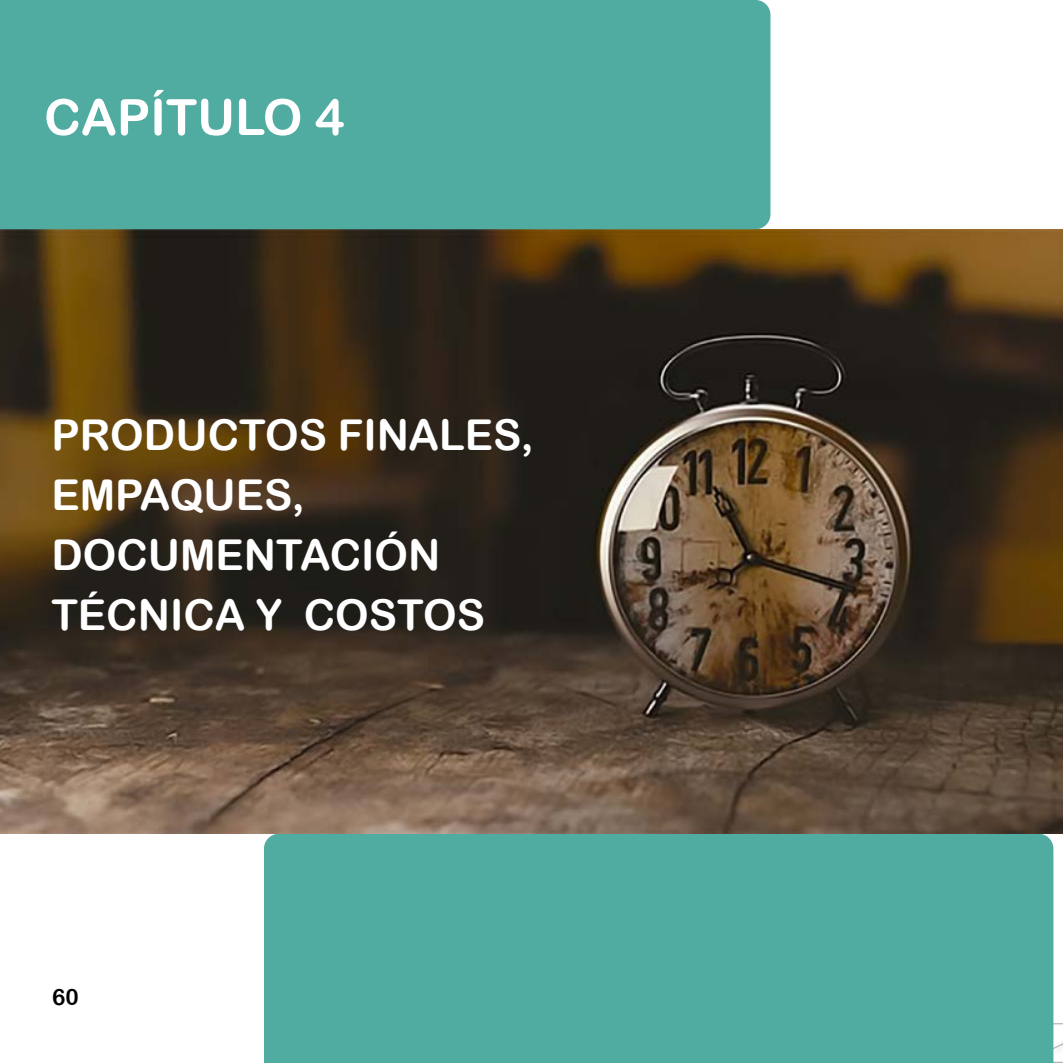
<style>
.page{position:relative;width:1063px;height:1063px;background:#fff}
.page>*{position:absolute;margin:0;border:0;box-sizing:border-box;transform-origin:0 0}
.t1{font:50px "Arial Rounded MT Bold";color:#fff}
.t2{font:42.5px/60px "Arial Rounded MT Bold";color:#fff}
.t3{font:22.5px "Arial Rounded MT Bold";color:#000}
</style>
<div class="page">
<svg style="left:1053px;top:1023px;width:10px;height:40px"></svg>
<div style="left:264px;top:834px;width:789px;height:229px;background:#50aba1"></div>
<img style="left:0;top:229px;width:1063px;height:605px">
<div style="left:0;top:0;width:770px;height:229px;background:#50aba1"></div>
<p class="t1" style="left:44px;top:88px;width:302px">CAPÍTULO 4</p>
<p class="t2" style="left:51px;top:404px;width:484px">PRODUCTOS FINALES,<br>EMPAQUES,<br>DOCUMENTACIÓN<br>TÉCNICA Y COSTOS</p>
<p class="t3" style="left:52px;top:984px;width:28px">60</p>
</div>
